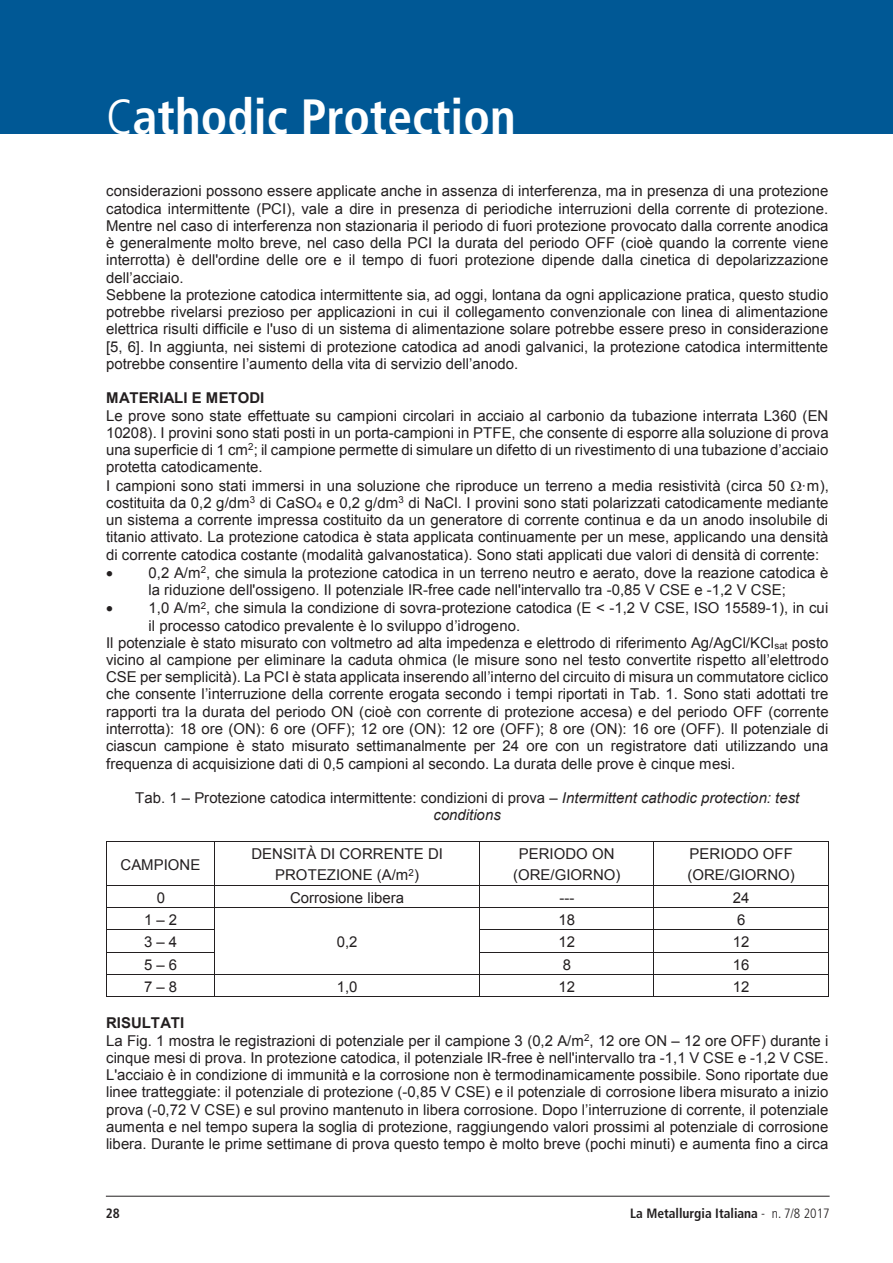
<style>
.page{position:relative;width:893px;height:1263px;background:#fff}
.page>*{position:absolute;margin:0;border:0;box-sizing:border-box;transform-origin:0 0}
.t1{font:700 condensed 49.5px "Frutiger LT Std";color:#fff}
.t2{font:15px/17.2px "Arial";color:#231f20}
.t3{font:700 15px "Arial";letter-spacing:.005em;color:#231f20}
.t4{font:700 condensed 13.5px "Frutiger LT Std";color:#231f20}
.s1{font-weight:300}
.s2{font-size:9.75px}
.s3{font-style:italic}
.s4{font-weight:700}
</style>
<div class="page">
<div style="left:0;top:0;width:893px;height:134px;background:#005895"></div>
<hr style="left:106px;top:1196px;width:724px;height:1px;background:#231f20">
<hr style="left:107px;top:841px;width:107px;height:1px;background:#231f20">
<hr style="left:215px;top:841px;width:264px;height:1px;background:#231f20">
<hr style="left:480px;top:841px;width:174px;height:1px;background:#231f20">
<hr style="left:654px;top:841px;width:174px;height:1px;background:#231f20">
<hr style="left:106px;top:841px;width:1px;height:44px;background:#231f20">
<hr style="left:214px;top:841px;width:1px;height:44px;background:#231f20">
<hr style="left:479px;top:841px;width:1px;height:44px;background:#231f20">
<hr style="left:654px;top:841px;width:1px;height:44px;background:#231f20">
<hr style="left:828px;top:841px;width:1px;height:44px;background:#231f20">
<hr style="left:107px;top:885px;width:107px;height:1px;background:#231f20">
<hr style="left:215px;top:885px;width:264px;height:1px;background:#231f20">
<hr style="left:480px;top:885px;width:174px;height:1px;background:#231f20">
<hr style="left:654px;top:885px;width:174px;height:1px;background:#231f20">
<hr style="left:107px;top:907px;width:107px;height:1px;background:#231f20">
<hr style="left:215px;top:907px;width:264px;height:1px;background:#231f20">
<hr style="left:480px;top:907px;width:174px;height:1px;background:#231f20">
<hr style="left:654px;top:907px;width:174px;height:1px;background:#231f20">
<hr style="left:107px;top:929px;width:107px;height:1px;background:#231f20">
<hr style="left:480px;top:929px;width:174px;height:1px;background:#231f20">
<hr style="left:654px;top:929px;width:174px;height:1px;background:#231f20">
<hr style="left:107px;top:952px;width:107px;height:1px;background:#231f20">
<hr style="left:480px;top:952px;width:174px;height:1px;background:#231f20">
<hr style="left:654px;top:952px;width:174px;height:1px;background:#231f20">
<hr style="left:107px;top:974px;width:107px;height:1px;background:#231f20">
<hr style="left:215px;top:974px;width:264px;height:1px;background:#231f20">
<hr style="left:480px;top:974px;width:174px;height:1px;background:#231f20">
<hr style="left:654px;top:974px;width:174px;height:1px;background:#231f20">
<svg style="left:106px;top:885px;width:1px;height:112px"></svg>
<hr style="left:107px;top:996px;width:107px;height:1px;background:#231f20">
<svg style="left:214px;top:885px;width:1px;height:112px"></svg>
<hr style="left:215px;top:996px;width:264px;height:1px;background:#231f20">
<svg style="left:479px;top:885px;width:1px;height:112px"></svg>
<hr style="left:480px;top:996px;width:174px;height:1px;background:#231f20">
<hr style="left:654px;top:996px;width:174px;height:1px;background:#231f20">
<svg style="left:828px;top:885px;width:1px;height:112px"></svg>
<h1 class="t1" style="left:106px;top:87px;width:411px"><span class="s1">C</span>athodic Protection</h1>
<p class="t2" style="left:106px;top:183px;width:724px">considerazioni possono essere applicate anche in assenza di interferenza, ma in presenza di una protezione catodica intermittente (PCI), vale a dire in presenza di periodiche interruzioni della corrente di protezione.<br>Mentre nel caso di interferenza non stazionaria il periodo di fuori protezione provocato dalla corrente anodica è generalmente molto breve, nel caso della PCI la durata del periodo OFF (cioè quando la corrente viene interrotta) è dell'ordine delle ore e il tempo di fuori protezione dipende dalla cinetica di depolarizzazione dell’acciaio.<br>Sebbene la protezione catodica intermittente sia, ad oggi, lontana da ogni applicazione pratica, questo studio potrebbe rivelarsi prezioso per applicazioni in cui il collegamento convenzionale con linea di alimentazione elettrica risulti difficile e l'uso di un sistema di alimentazione solare potrebbe essere preso in considerazione [5, 6]. In aggiunta, nei sistemi di protezione catodica ad anodi galvanici, la protezione catodica intermittente potrebbe consentire l’aumento della vita di servizio dell’anodo.</p>
<p class="t3" style="left:106px;top:388px;width:160px">MATERIALI E METODI</p>
<p class="t2" style="left:106px;top:407px;width:724px">Le prove sono state effettuate su campioni circolari in acciaio al carbonio da tubazione interrata L360 (EN 10208). I provini sono stati posti in un porta-campioni in PTFE, che consente di esporre alla soluzione di prova una superficie di 1 cm<sup>2</sup>; il campione permette di simulare un difetto di un rivestimento di una tubazione d’acciaio protetta catodicamente.<br>I campioni sono stati immersi in una soluzione che riproduce un terreno a media resistività (circa 50 ·m),</p>
<p class="t2" style="left:106px;top:494px;width:724px;text-align:justify">costituita da 0,2 g/dm<sup>3</sup> di CaSO<span class="s2">4</span> e 0,2 g/dm<sup>3</sup> di NaCl. I provini sono stati polarizzati catodicamente mediante un sistema a corrente impressa costituito da un generatore di corrente continua e da un anodo insolubile di titanio attivato. La protezione catodica è stata applicata continuamente per un mese, applicando una densità di corrente catodica costante (modalità galvanostatica). Sono stati applicati due valori di densità di corrente:</p>
<p class="t2" style="left:106px;top:564px;width:724px;text-align:center">• 0,2 A/m<sup>2</sup>, che simula la protezione catodica in un terreno neutro e aerato, dove la reazione catodica è la riduzione dell'ossigeno. Il potenziale IR-free cade nell'intervallo tra -0,85 V CSE e -1,2 V CSE;</p>
<p class="t2" style="left:106px;top:600px;width:724px">• 1,0 A/m<sup>2</sup>, che simula la condizione di sovra-protezione catodica (E &lt; -1,2 V CSE, ISO 15589-1), in cui</p>
<p class="t2" style="left:149px;top:617px;width:373px">il processo catodico prevalente è lo sviluppo d’idrogeno.</p>
<p class="t2" style="left:106px;top:634px;width:724px">Il potenziale è stato misurato con voltmetro ad alta impedenza e elettrodo di riferimento Ag/AgCl/KCl<span class="s2">sat</span> posto</p>
<p class="t2" style="left:106px;top:651px;width:724px">vicino al campione per eliminare la caduta ohmica (le misure sono nel testo convertite rispetto all’elettrodo</p>
<p class="t2" style="left:106px;top:669px;width:724px">CSE per semplicità). La PCI è stata applicata inserendo all’interno del circuito di misura un commutatore ciclico</p>
<p class="t2" style="left:106px;top:686px;width:724px">che consente l’interruzione della corrente erogata secondo i tempi riportati in Tab. 1. Sono stati adottati tre</p>
<p class="t2" style="left:106px;top:703px;width:724px">rapporti tra la durata del periodo ON (cioè con corrente di protezione accesa) e del periodo OFF (corrente</p>
<p class="t2" style="left:106px;top:720px;width:724px">interrotta): 18 ore (ON): 6 ore (OFF); 12 ore (ON): 12 ore (OFF); 8 ore (ON): 16 ore (OFF). Il potenziale di</p>
<p class="t2" style="left:106px;top:737px;width:724px">ciascun campione è stato misurato settimanalmente per 24 ore con un registratore dati utilizzando una</p>
<p class="t2" style="left:106px;top:755px;width:631px">frequenza di acquisizione dati di 0,5 campioni al secondo. La durata delle prove è cinque mesi.</p>
<p class="t2" style="left:135px;top:789px;width:666px;text-align:center">Tab. 1 – Protezione catodica intermittente: condizioni di prova – <span class="s3">Intermittent cathodic protection: test conditions</span></p>
<p class="t2" style="left:121px;top:856px;width:81px">CAMPIONE</p>
<p class="t2" style="left:251px;top:843px;width:193px;line-height:21.6px;text-align:center">DENSITÀ DI CORRENTE DI<br>PROTEZIONE (A/m<sup>2</sup>)</p>
<p class="t2" style="left:513px;top:843px;width:109px;line-height:21.6px;text-align:center">PERIODO ON (ORE/GIORNO)</p>
<p class="t2" style="left:687px;top:843px;width:109px;line-height:21.6px">PERIODO OFF (ORE/GIORNO)</p>
<p class="t2" style="left:157px;top:889px;width:10px">0</p>
<p class="t2" style="left:290px;top:889px;width:116px">Corrosione libera</p>
<p class="t2" style="left:559px;top:889px;width:17px">---</p>
<p class="t2" style="left:733px;top:889px;width:18px">24</p>
<p class="t2" style="left:144px;top:911px;width:35px">1–2</p>
<p class="t2" style="left:337px;top:934px;width:22px">0,2</p>
<p class="t2" style="left:558px;top:911px;width:18px">18</p>
<p class="t2" style="left:737px;top:911px;width:10px">6</p>
<p class="t2" style="left:144px;top:934px;width:35px">3–4</p>
<p class="t2" style="left:558px;top:934px;width:18px">12</p>
<p class="t2" style="left:733px;top:934px;width:18px">12</p>
<p class="t2" style="left:144px;top:956px;width:35px">5–6</p>
<p class="t2" style="left:563px;top:956px;width:10px">8</p>
<p class="t2" style="left:733px;top:956px;width:18px">16</p>
<p class="t2" style="left:144px;top:978px;width:35px">7–8</p>
<p class="t2" style="left:337px;top:978px;width:22px">1,0</p>
<p class="t2" style="left:558px;top:978px;width:18px">12</p>
<p class="t2" style="left:733px;top:978px;width:18px">12</p>
<p class="t2" style="left:106px;top:1014px;width:724px"><span class="s4">RISULTATI<br></span>La Fig. 1 mostra le registrazioni di potenziale per il campione 3 (0,2 A/m<sup>2</sup>, 12 ore ON – 12 ore OFF) durante i cinque mesi di prova. In protezione catodica, il potenziale IR-free è nell'intervallo tra -1,1 V CSE e -1,2 V CSE.<br>L'acciaio è in condizione di immunità e la corrosione non è termodinamicamente possibile. Sono riportate due linee tratteggiate: il potenziale di protezione (-0,85 V CSE) e il potenziale di corrosione libera misurato a inizio prova (-0,72 V CSE) e sul provino mantenuto in libera corrosione. Dopo l’interruzione di corrente, il potenziale aumenta e nel tempo supera la soglia di protezione, raggiungendo valori prossimi al potenziale di corrosione libera. Durante le prime settimane di prova questo tempo è molto breve (pochi minuti) e aumenta fino a circa</p>
<p class="t4" style="left:106px;top:1205px;width:16px">28</p>
<p class="t4" style="left:630px;top:1205px;width:201px">La Metallurgia Italiana <span class="s1">- n. 7/8 2017</span></p>
</div>
